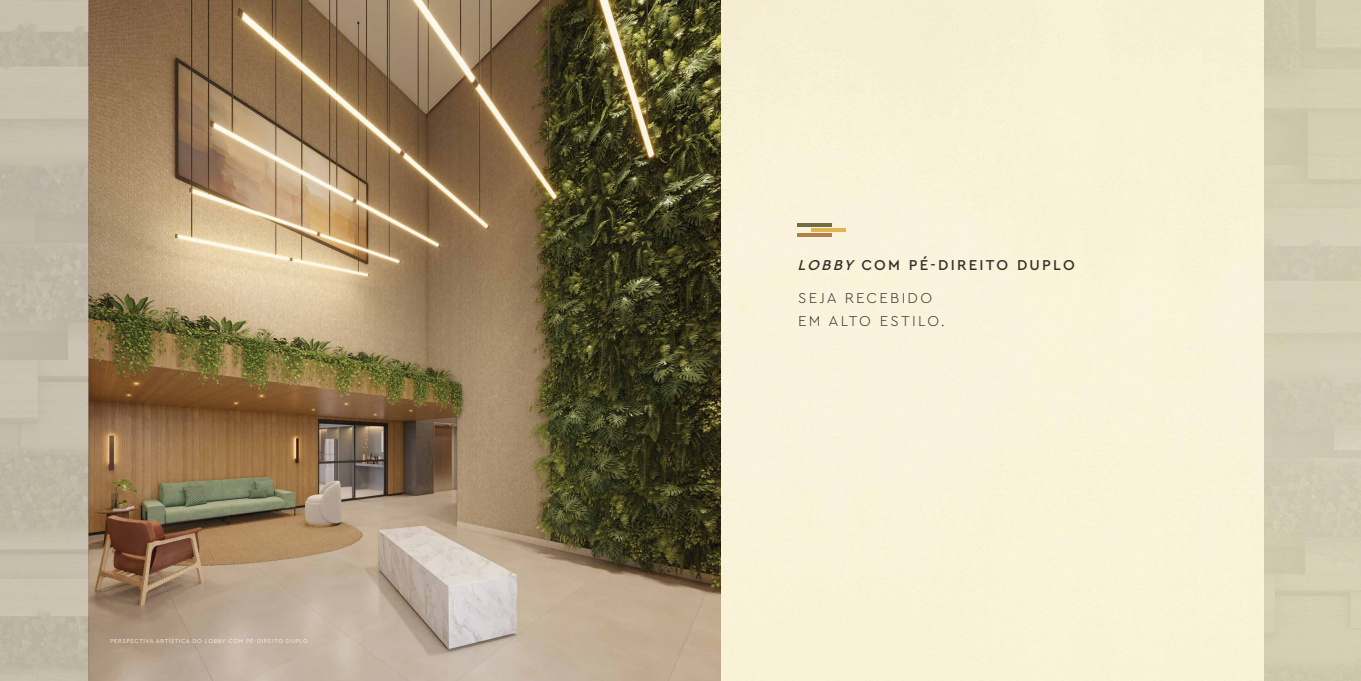
<style>
.page{position:relative;width:1361px;height:681px;background:#fff}
.page>*{position:absolute;margin:0;border:0;box-sizing:border-box;transform-origin:0 0}
.t1{font:300 15px/22.5px "Cera Pro";letter-spacing:.15em;color:#343029}
.t2{font:500 15px "Cera Pro";letter-spacing:.15em;color:#343029}
.t3{font:6px "Cera Pro";letter-spacing:.1em;color:#f5f1ed}
.s1{font-style:italic}
</style>
<div class="page">
<div style="left:721px;top:0;width:543px;height:680px;background:#f9f3d7"></div>
<img style="left:89px;top:0;width:632px;height:680px">
<hr style="left:811px;top:228px;width:34px;height:3px;background:#e5b34d">
<hr style="left:797px;top:223px;width:34px;height:4px;background:#6d6f42">
<hr style="left:797px;top:233px;width:35px;height:3px;background:#b07f4a">
<div style="left:0;top:0;width:89px;height:680px;background:#c1baa9"></div>
<p class="t3" style="left:110px;top:637px;width:199px">PERSPECTIVA ARTÍSTICA DO <span class="s1">LOBBY</span> COM PÉ-DIREITO DUPLO</p>
<h1 class="t2" style="left:797px;top:255px;width:279px"><span class="s1">LOBBY</span> COM PÉ-DIREITO DUPLO</h1>
<h1 class="t1" style="left:798px;top:286px;width:148px">SEJA RECEBIDO<br>EM ALTO ESTILO.</h1>
</div>
